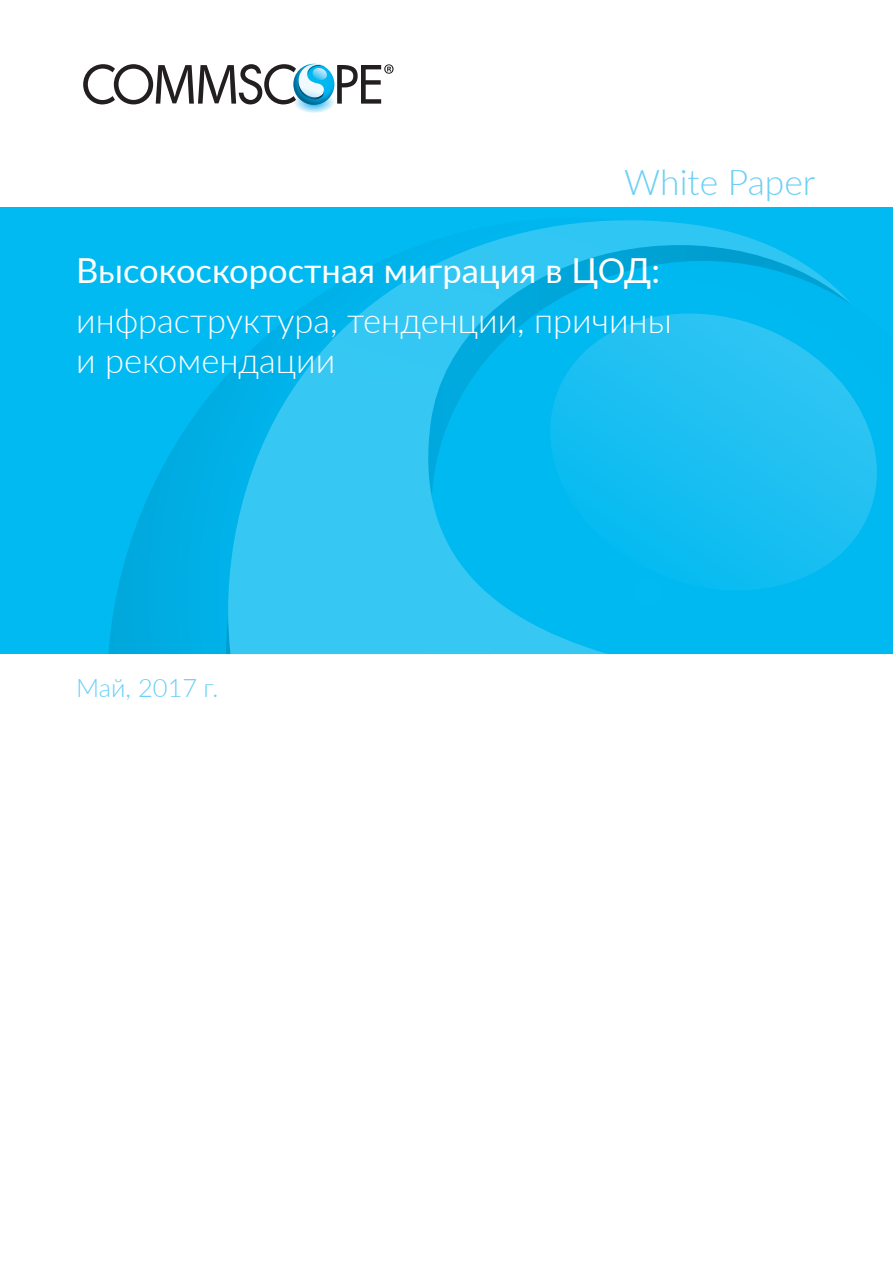
<style>
.page{position:relative;width:893px;height:1263px;background:#fff}
.page>*{position:absolute;margin:0;border:0;box-sizing:border-box;transform-origin:0 0}
.t1{font:300 35.4px "Lato";color:#6bcff6}
.t2{font:300 34.5px/40.5px "Lato";color:#fff}
.t3{font:34.5px "Lato";color:#fff}
.t4{font:300 25.5px "Lato";color:#6bcff6}
</style>
<div class="page">
<div style="left:0;top:207px;width:893px;height:447px;background:#00baf1"></div>
<svg style="left:83px;top:63px;width:311px;height:50px"></svg>
<svg style="left:108px;top:377px;width:118px;height:277px"></svg>
<svg style="left:228px;top:220px;width:623px;height:434px"></svg>
<svg style="left:529px;top:313px;width:348px;height:297px"></svg>
<p class="t1" style="left:624px;top:158px;width:193px">White Paper</p>
<p class="t3" style="left:76px;top:246px;width:585px">Высокоскоростная миграция в ЦОД:</p>
<p class="t2" style="left:76px;top:299px;width:597px">инфраструктура, тенденции, причины и рекомендации</p>
<p class="t4" style="left:76px;top:670px;width:144px">Май, 2017 г.</p>
</div>
